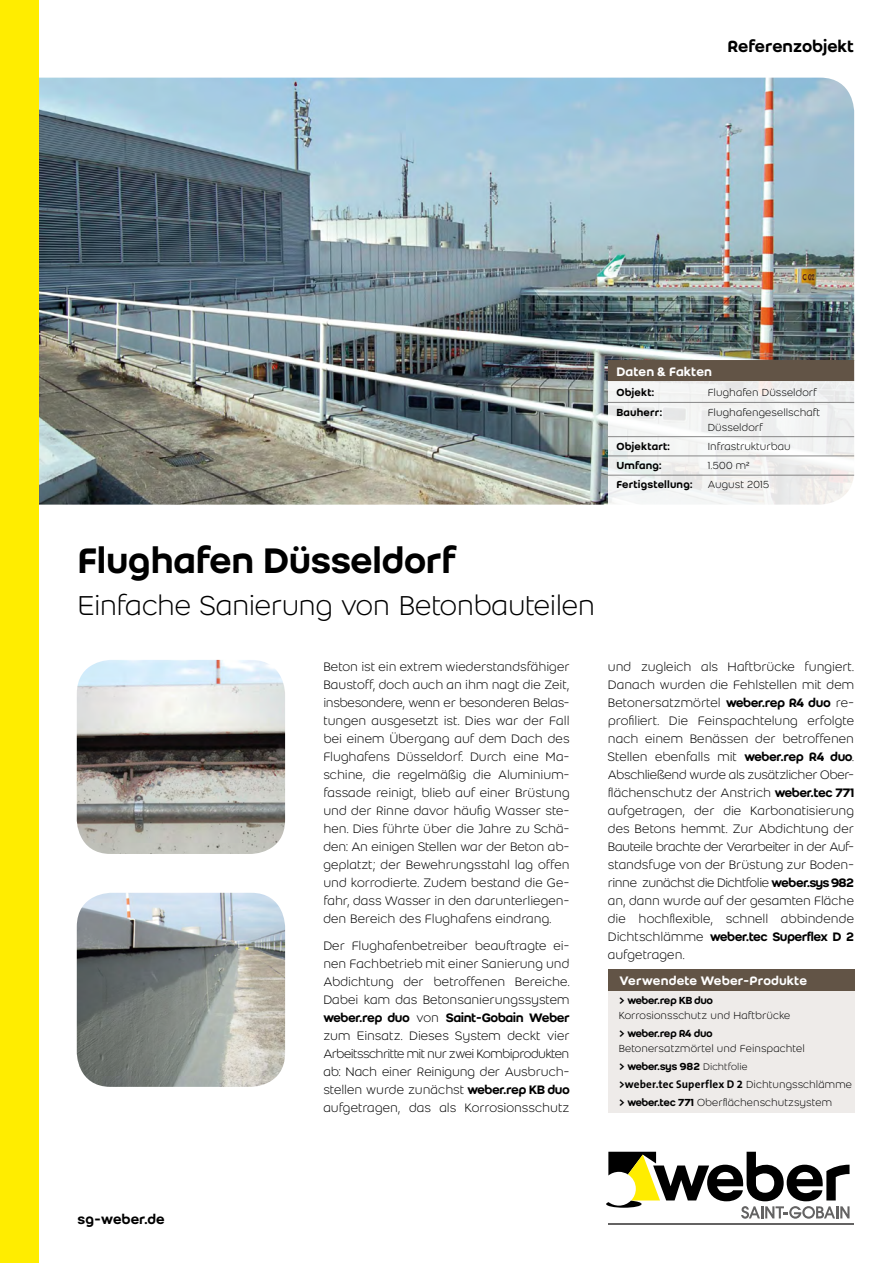
<style>
.page{position:relative;width:893px;height:1263px;background:#fff}
.page>*{position:absolute;margin:0;border:0;box-sizing:border-box;transform-origin:0 0}
.t1{font:500 39px "Weber";letter-spacing:-.01em;color:#000}
.t2{font:300 30px "Weber";letter-spacing:-.02em;color:#000}
.t3{font:500 18px "Weber";letter-spacing:-.005em;color:#000}
.t4{font:500 15px "Weber";color:#000}
.t5{font:300 13.5px/18px "Weber";letter-spacing:-.005em;color:#000;text-align:justify}
.t6{font:13.5px "Weber Name";letter-spacing:.005em;color:#000}
.t7{font:500 13.5px "Weber";letter-spacing:.005em;color:#fff}
.t8{font:300 11.25px/15px "Weber";color:#000}
.t9{font:11.25px "Weber Name";letter-spacing:.01em;color:#000}
.t10{font:500 11.25px "Weber";letter-spacing:.01em;color:#000}
.t11{font:700 11.25px "The Sans B7";letter-spacing:.015em;color:#000}
.s1{font-family:"Weber";font-weight:300}
.s2{font-family:"Weber Name";font-weight:400}
.s3{font-family:"The Sans B7";font-weight:700}
.s4{font-family:"Weber";font-weight:300;font-size:10.5px}
</style>
<div class="page">
<hr style="left:608px;top:1223px;width:246px;height:1px;background:#646363">
<svg style="left:606px;top:1152px;width:243px;height:67px"></svg>
<img style="left:39px;top:78px;width:815px;height:427px">
<div style="left:0;top:0;width:39px;height:1263px;background:#ffed00"></div>
<svg style="left:608px;top:381px;width:246px;height:124px;fill:#f2f2f2"></svg>
<div style="left:608px;top:360px;width:246px;height:21px;background:#625446"></div>
<hr style="left:608px;top:402px;width:246px;height:1px;background:#878787">
<hr style="left:608px;top:436px;width:246px;height:1px;background:#878787">
<hr style="left:608px;top:455px;width:246px;height:1px;background:#878787">
<hr style="left:608px;top:475px;width:246px;height:1px;background:#878787">
<img style="left:77px;top:660px;width:208px;height:194px">
<img style="left:77px;top:893px;width:208px;height:194px">
<div style="left:608px;top:988px;width:246px;height:125px;background:#eeebe9"></div>
<div style="left:608px;top:970px;width:246px;height:21px;background:#625446"></div>
<h3 class="t3" style="left:727px;top:35px;width:128px">Referenzobjekt</h3>
<p class="t7" style="left:616px;top:363px;width:97px">Daten &amp; Fakten</p>
<p class="t10" style="left:616px;top:386px;width:39px">Objekt:</p>
<p class="t8" style="left:708px;top:385px;width:110px">Flughafen Düsseldorf</p>
<p class="t10" style="left:616px;top:405px;width:47px">Bauherr:</p>
<p class="t8" style="left:708px;top:404px;width:114px">Flughafengesellschaft<br>Düsseldorf</p>
<p class="t10" style="left:616px;top:439px;width:55px">Objektart:</p>
<p class="t8" style="left:708px;top:439px;width:84px">Infrastrukturbau</p>
<p class="t10" style="left:616px;top:459px;width:47px">Umfang:</p>
<p class="t8" style="left:708px;top:458px;width:43px">1.500 m²</p>
<p class="t10" style="left:616px;top:478px;width:77px">Fertigstellung:</p>
<p class="t8" style="left:708px;top:477px;width:63px">August 2015</p>
<h1 class="t1" style="left:78px;top:537px;width:379px">Flughafen Düsseldorf</h1>
<h2 class="t2" style="left:78px;top:588px;width:519px">Einfache Sanierung von Betonbauteilen</h2>
<p class="t5" style="left:323px;top:657px;width:248px">Beton ist ein extrem wiederstandsfähiger Baustoff, doch auch an ihm nagt die Zeit, insbesondere, wenn er besonderen Belas&shy;tungen ausgesetzt ist. Dies war der Fall bei einem Übergang auf dem Dach des Flughafens Düsseldorf. Durch eine Ma&shy;schine, die regelmäßig die Aluminium&shy;fassade reinigt, blieb auf einer Brüstung und der Rinne davor häufig Wasser ste&shy;hen. Dies führte über die Jahre zu Schä&shy;den: An einigen Stellen war der Beton ab&shy;geplatzt; der Bewehrungsstahl lag offen und korrodierte. Zudem bestand die Ge&shy;fahr, dass Wasser in den darunterliegen&shy;den Bereich des Flughafens eindrang.</p>
<p class="t5" style="left:323px;top:936px;width:248px">Der Flughafenbetreiber beauftragte ei&shy;nen Fachbetrieb mit einer Sanierung und Abdichtung der betroffenen Bereiche.<br>Dabei kam das Betonsanierungssystem</p>
<p class="t6" style="left:323px;top:1009px;width:248px">weber.rep duo <span class="s1">von</span> Saint-Gobain Weber</p>
<p class="t5" style="left:323px;top:1026px;width:248px">zum Einsatz. Dieses System deckt vier Arbeitsschritte mit nur zwei Kombiprodukten ab: Nach einer Reinigung der Ausbruch&shy;stellen wurde zunächst <span class="s2">weber.rep KB duo </span>aufgetragen, das als Korrosionsschutz</p>
<p class="t5" style="left:608px;top:657px;width:248px">und zugleich als Haftbrücke fungiert.<br>Danach wurden die Fehlstellen mit dem Betonersatzmörtel <span class="s2">weber.rep R4 duo</span> re&shy;profiliert. Die Feinspachtelung erfolgte nach einem Benässen der betroffenen Stellen ebenfalls mit <span class="s2">weber.rep R4 duo</span>.<br>Abschließend wurde als zusätzlicher Ober&shy;flächenschutz der Anstrich <span class="s2">weber.tec 771 </span>aufgetragen, der die Karbonatisierung des Betons hemmt. Zur Abdichtung der Bauteile brachte der Verarbeiter in der Auf&shy;standsfuge von der Brüstung zur Boden&shy;rinne zunächst die Dichtfolie <span class="s2">weber.sys 982 </span>an, dann wurde auf der gesamten Fläche die hochflexible, schnell abbindende</p>
<p class="t6" style="left:608px;top:928px;width:248px"><span class="s1">Dichtschlämme</span> weber.tec Superflex D 2</p>
<p class="t5" style="left:608px;top:945px;width:78px">aufgetragen.</p>
<p class="t7" style="left:619px;top:973px;width:190px">Verwendete Weber-Produkte</p>
<p class="t9" style="left:619px;top:993px;width:96px"><span class="s3">&gt;</span> weber.rep KB duo</p>
<p class="t8" style="left:619px;top:1008px;width:173px">Korrosionsschutz und Haftbrücke</p>
<p class="t9" style="left:619px;top:1026px;width:95px"><span class="s3">&gt;</span> weber.rep R4 duo</p>
<p class="t8" style="left:619px;top:1041px;width:188px">Betonersatzmörtel und Feinspachtel</p>
<p class="t9" style="left:619px;top:1059px;width:130px"><span class="s3">&gt;</span> weber.sys 982 <span class="s4">Dichtfolie</span></p>
<p class="t11" style="left:619px;top:1078px;width:235px">&gt;weber.tec Superflex D 2 <span class="s1">Dichtungsschlämme</span></p>
<p class="t8" style="left:619px;top:1095px;width:215px"><span class="s3">&gt;</span> <span class="s2">weber.tec 771</span> Oberflächenschutzsystem</p>
<p class="t4" style="left:78px;top:1210px;width:89px">sg-weber.de</p>
</div>
